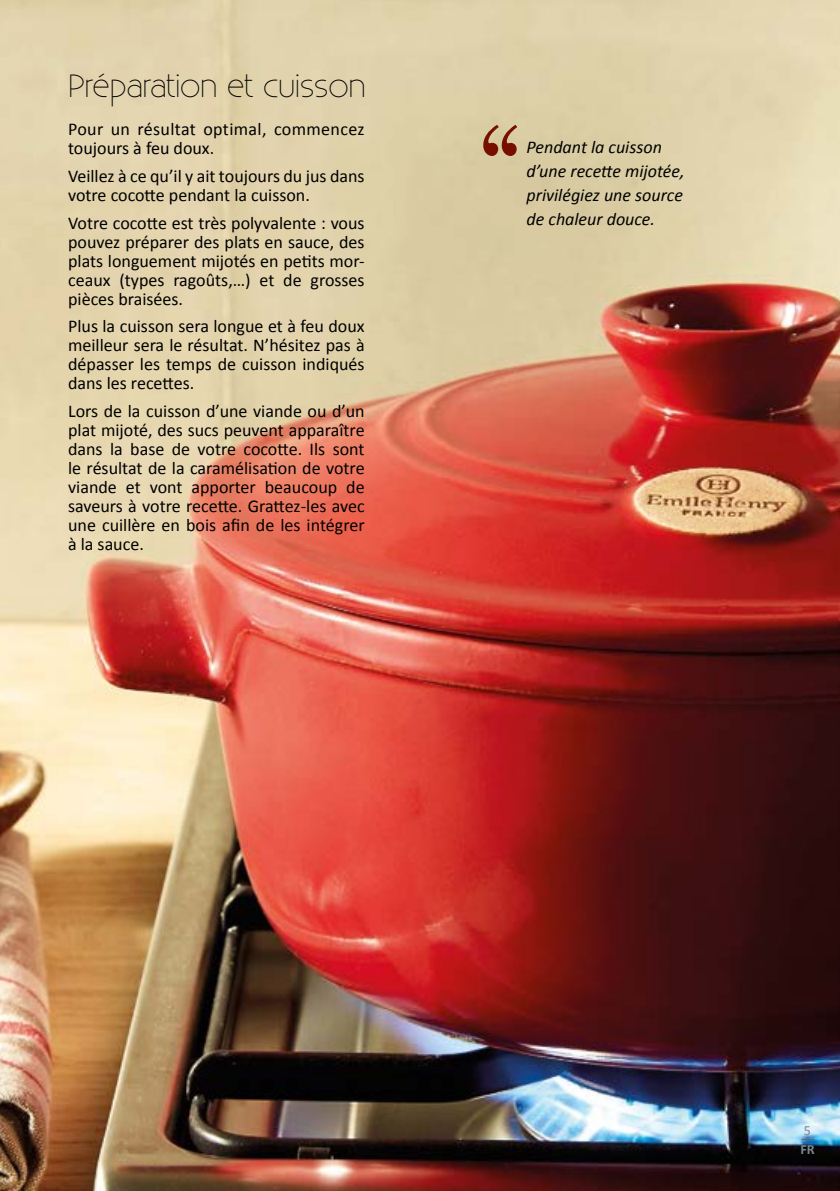
<style>
.page{position:relative;width:840px;height:1191px;background:#fff}
.page>*{position:absolute;margin:0;border:0;box-sizing:border-box;transform-origin:0 0}
.t1{font:300 32px "Existence";letter-spacing:-.02em;color:#000}
.t2{font:18px/19px "Calibri";color:#000;text-align:justify}
.t3{font:italic 18px/24px "Calibri";color:#000}
.t4{font:700 14px "Calibri";color:#778891}
.t5{font:14px "Calibri";color:#778891}
</style>
<div class="page">
<img style="left:0;top:0;width:839px;height:1191px">
<svg style="left:801px;top:1139px;width:12px;height:1px"></svg>
<svg style="left:483px;top:125px;width:34px;height:31px"></svg>
<h1 class="t1" style="left:68px;top:61px;width:299px">Préparation et cuisson</h1>
<p class="t2" style="left:68px;top:120px;width:298px">Pour un résultat optimal, commencez toujours à feu doux.</p>
<p class="t2" style="left:68px;top:166px;width:298px">Veillez à ce qu’il y ait toujours du jus dans votre cocotte pendant la cuisson.</p>
<p class="t2" style="left:68px;top:213px;width:298px">Votre cocotte est très polyvalente : vous pouvez préparer des plats en sauce, des plats longuement mijotés en petits mor&shy;ceaux (types ragoûts,…) et de grosses pièces braisées.</p>
<p class="t2" style="left:68px;top:317px;width:298px">Plus la cuisson sera longue et à feu doux meilleur sera le résultat. N’hésitez pas à dépasser les temps de cuisson indiqués dans les recettes.</p>
<p class="t2" style="left:68px;top:401px;width:298px">Lors de la cuisson d’une viande ou d’un plat mijoté, des sucs peuvent apparaître dans la base de votre cocotte. Ils sont le résultat de la caramélisation de votre viande et vont apporter beaucoup de saveurs à votre recette. Grattez-les avec une cuillère en bois afin de les intégrer à la sauce.</p>
<p class="t3" style="left:526px;top:134px;width:159px">Pendant la cuisson d’une recette mijotée, privilégiez une source de chaleur douce.</p>
<p class="t5" style="left:803px;top:1122px;width:9px">5</p>
<p class="t4" style="left:799px;top:1140px;width:16px">FR</p>
</div>
